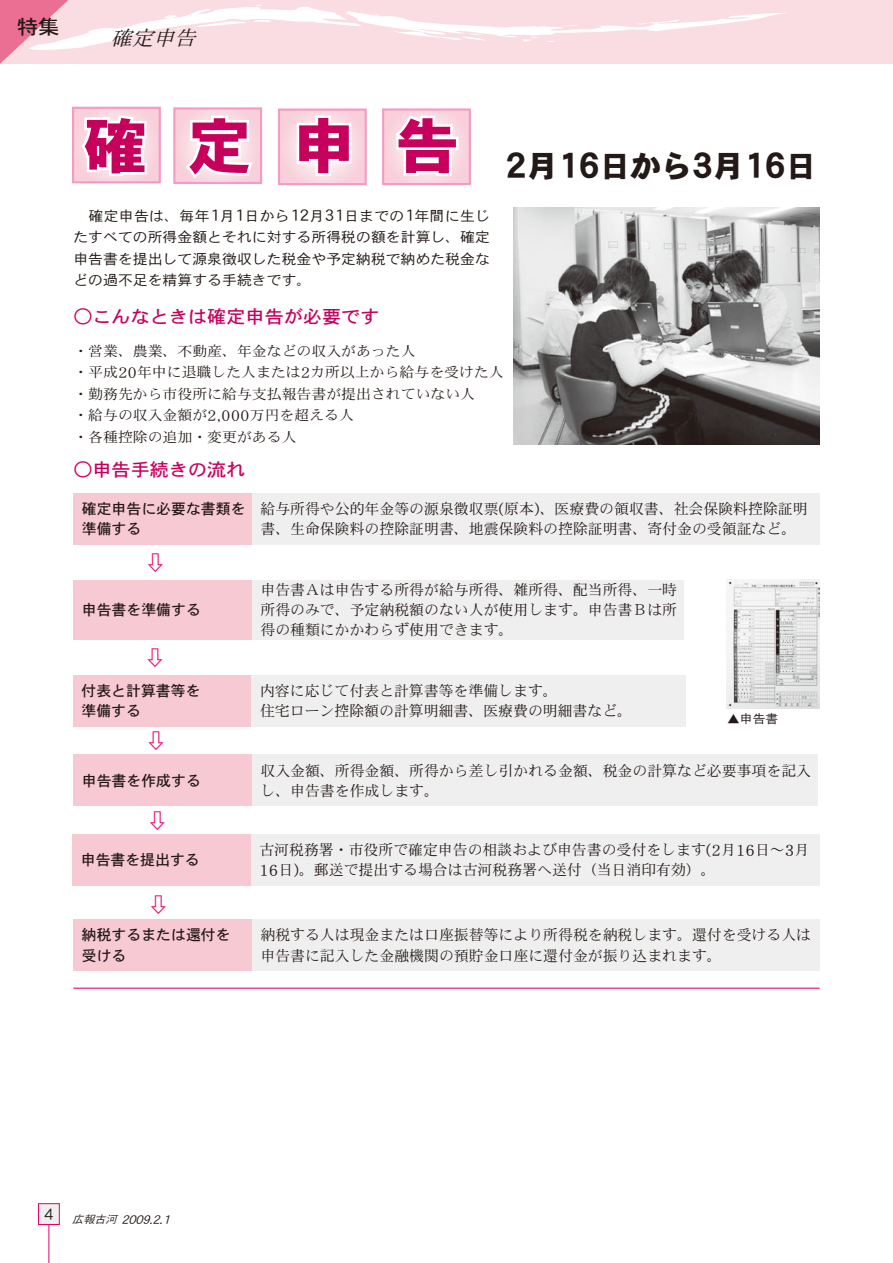
<style>
.page{position:relative;width:893px;height:1263px;background:#fff}
.page>*{position:absolute;margin:0;border:0;box-sizing:border-box;transform-origin:0 0}
.t1{font:60.6px "DFHS Gothic Std W9";color:#c7005d;scale:1.05 1}
.t2{font:37.8px "DFHS Gothic Std W9";color:#231916;scale:1.05 1}
.t3{font:20.25px "DFHS Gothic Std W5";color:#e5006b;scale:1.05 1}
.t4{font:italic 20.25px "DFHS Mincho Std W3";color:#231916;scale:1.05 1}
.t5{font:20.25px "DFHS Gothic Std W5";color:#231916;scale:1.05 1}
.t6{font:18.15px "DFHS Gothic Std W5";color:#c7005d;scale:1.05 1}
.t7{font:14.85px/20.2px "DFHS Mincho Std W3";color:#231916}
.t8{font:14.85px/20.2px "DFHS Gothic Std W5";color:#231916}
.t9{font:14.1px/21.6px "DFHS Mincho Std W3";color:#231916;scale:1.05 1}
.t10{font:14.1px/21.6px "DFHS Gothic Std W3";color:#231916;text-align:justify;scale:1.05 1}
.t11{font:italic 13.2px "DFHS Gothic Std W3";color:#231916;scale:1.05 1}
.t12{font:12.15px "DFHS Gothic Std W3";color:#231916;scale:1.05 1}
.s1{font-size:17.7px}
.s2{font-size:30.3px}
.s3{font-size:16.2px}
.s4{font-size:17.1px}
.s5{font-size:10.65px}
</style>
<div class="page">
<div style="left:0;top:0;width:893px;height:64px;background:#fadde3"></div>
<hr style="left:49px;top:1214px;width:1px;height:49px;background:#e5006b">
<div style="left:38px;top:1204px;width:21px;height:20px;background:#efeff0"></div>
<div style="left:38px;top:1203px;width:22px;height:22px;border:1px solid #e5006b"></div>
<svg style="left:0;top:0;width:784px;height:64px"></svg>
<div style="left:383px;top:109px;width:87px;height:75px;background:linear-gradient(to right,#f9d4dd,#f9d4dd)"></div>
<div style="left:279px;top:110px;width:87px;height:74px;background:#f8d2dc"></div>
<div style="left:174px;top:108px;width:87px;height:75px;background:linear-gradient(to right,#f8d3dd,#f8d3dd)"></div>
<div style="left:73px;top:108px;width:87px;height:74px;background:#f8d1db"></div>
<svg style="left:81px;top:113px;width:68px;height:65px"></svg>
<svg style="left:182px;top:113px;width:74px;height:70px"></svg>
<svg style="left:294px;top:115px;width:60px;height:63px"></svg>
<svg style="left:394px;top:115px;width:66px;height:63px"></svg>
<hr style="left:73px;top:988px;width:747px;height:1px;background:#e5006b">
<div style="left:73px;top:493px;width:179px;height:51px;background:#f7c9d3"></div>
<div style="left:252px;top:493px;width:568px;height:51px;background:#efeff0"></div>
<div style="left:73px;top:580px;width:179px;height:59px;background:#f7c9d3"></div>
<div style="left:252px;top:580px;width:432px;height:59px;background:#efeff0"></div>
<div style="left:73px;top:675px;width:179px;height:51px;background:#f7c9d3"></div>
<div style="left:252px;top:675px;width:434px;height:51px;background:#efeff0"></div>
<div style="left:73px;top:755px;width:179px;height:51px;background:#f7c9d3"></div>
<div style="left:252px;top:755px;width:565px;height:51px;background:#efeff0"></div>
<div style="left:72px;top:834px;width:179px;height:51px;background:#f7c9d3"></div>
<div style="left:251px;top:834px;width:569px;height:51px;background:#efeff0"></div>
<div style="left:73px;top:920px;width:179px;height:51px;background:#f7c9d3"></div>
<div style="left:252px;top:920px;width:568px;height:51px;background:#efeff0"></div>
<img style="left:513px;top:207px;width:307px;height:237px">
<img style="left:726px;top:579px;width:93px;height:129px">
<h3 class="t5" style="left:17px;top:16px;width:42px">特集</h3>
<h3 class="t4" style="left:111px;top:27px;width:88px">確定申告</h3>
<h1 class="t1" style="left:84px;top:113px;width:359px">確定申告</h1>
<p class="t10" style="left:73px;top:204px;width:398px;text-indent:15px">確定申告は、毎年<span class="s1">1</span>月<span class="s1">1</span>日から<span class="s1">12</span>月<span class="s1">31</span>日までの<span class="s1">1</span>年間に生じたすべての所得金額とそれに対する所得税の額を計算し、確定申告書を提出して源泉徴収した税金や予定納税で納めた税金などの過不足を精算する手続きです。</p>
<h2 class="t2" style="left:505px;top:144px;width:299px">2<span class="s2">月</span>16<span class="s2">日から</span>3<span class="s2">月</span>16<span class="s2">日</span></h2>
<p class="t6" style="left:73px;top:307px;width:293px">○こんなときは確定申告が必要です</p>
<p class="t9" style="left:73px;top:339px;width:411px">・営業、農業、不動産、年金などの収入があった人<br>・平成<span class="s3">20</span>年中に退職した人または<span class="s3">2</span>カ所以上から給与を受けた人・勤務先から市役所に給与支払報告書が提出されていない人<br>・給与の収入金額が<span class="s3">2,000</span>万円を超える人<br>・各種控除の追加・変更がある人</p>
<p class="t6" style="left:73px;top:460px;width:166px">○申告手続きの流れ</p>
<p class="t8" style="left:82px;top:498px;width:165px">確定申告に必要な書類を準備する</p>
<p class="t7" style="left:260px;top:498px;width:549px">給与所得や公的年金等の源泉徴収票<span class="s4">(</span>原本<span class="s4">)</span>、医療費の領収書、社会保険料控除証明書、生命保険料の控除証明書、地震保険料の控除証明書、寄付金の受領証など。</p>
<h3 class="t3" style="left:145px;top:551px;width:22px">⇩</h3>
<p class="t8" style="left:82px;top:599px;width:121px">申告書を準備する</p>
<h3 class="t3" style="left:145px;top:647px;width:22px">⇩</h3>
<p class="t7" style="left:260px;top:579px;width:418px;text-align:justify">申告書Ａは申告する所得が給与所得、雑所得、配当所得、一時所得のみで、予定納税額のない人が使用します。申告書Ｂは所得の種類にかかわらず使用できます。</p>
<p class="t8" style="left:81px;top:680px;width:121px">付表と計算書等を準備する</p>
<p class="t7" style="left:260px;top:680px;width:374px">内容に応じて付表と計算書等を準備します。<br>住宅ローン控除額の計算明細書、医療費の明細書など。</p>
<h3 class="t3" style="left:146px;top:730px;width:22px">⇩</h3>
<p class="t12" style="left:727px;top:712px;width:50px">▲申告書</p>
<p class="t8" style="left:82px;top:770px;width:121px">申告書を作成する</p>
<p class="t7" style="left:260px;top:760px;width:552px">収入金額、所得金額、所得から差し引かれる金額、税金の計算など必要事項を記入し、申告書を作成します。</p>
<h3 class="t3" style="left:147px;top:809px;width:22px">⇩</h3>
<p class="t8" style="left:81px;top:850px;width:121px">申告書を提出する</p>
<p class="t7" style="left:259px;top:839px;width:551px">古河税務署・市役所で確定申告の相談および申告書の受付をします<span class="s4">(2</span>月<span class="s4">16</span>日～<span class="s4">3</span>月<br><span class="s4">16</span>日<span class="s4">)</span>。郵送で提出する場合は古河税務署へ送付（当日消印有効）。</p>
<h3 class="t3" style="left:148px;top:893px;width:22px">⇩</h3>
<p class="t8" style="left:82px;top:925px;width:150px">納税するまたは還付を受ける</p>
<p class="t7" style="left:260px;top:925px;width:552px">納税する人は現金または口座振替等により所得税を納税します。還付を受ける人は申告書に記入した金融機関の預貯金口座に還付金が振り込まれます。</p>
<p class="t11" style="left:44px;top:1212px;width:124px"><sup>4</sup> <span class="s5">広報古河</span> 2009.2.1</p>
</div>
